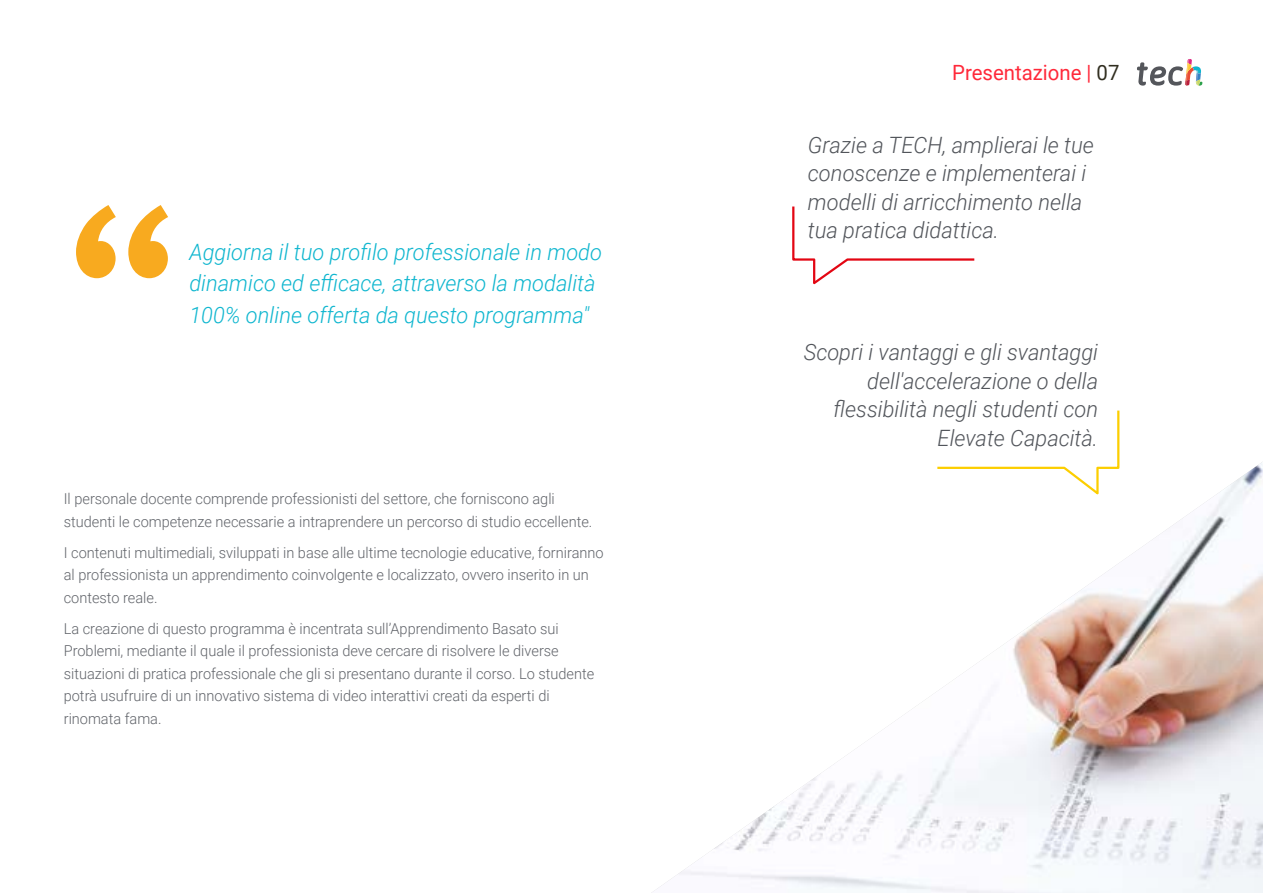
<style>
.page{position:relative;width:1263px;height:893px;background:#fff}
.page>*{position:absolute;margin:0;border:0;box-sizing:border-box;transform-origin:0 0}
.t1{font:italic 300 22.5px/28.5px "Roboto";color:#52555b;text-align:right}
.t2{font:italic 300 22.5px/31.5px "Roboto";color:#0fb6cf}
.t3{font:21px "Roboto";color:#ff293a}
.t4{font:300 15px/22.5px "Roboto";color:#61646a}
.s1{color:#312e20}
</style>
<div class="page">
<img style="left:651px;top:462px;width:612px;height:431px">
<svg style="left:935px;top:410px;width:185px;height:88px"></svg>
<svg style="left:792px;top:206px;width:183px;height:79px"></svg>
<svg style="left:76px;top:205px;width:92px;height:73px"></svg>
<svg style="left:1137px;top:59px;width:65px;height:27px"></svg>
<h1 class="t2" style="left:189px;top:235px;width:414px">Aggiorna il tuo profilo professionale in modo dinamico ed efficace, attraverso la modalità<br>100% online offerta da questo programma"</h1>
<p class="t4" style="left:64px;top:487px;width:530px">Il personale docente comprende professionisti del settore, che forniscono agli studenti le competenze necessarie a intraprendere un percorso di studio eccellente.</p>
<p class="t4" style="left:64px;top:541px;width:541px">I contenuti multimediali, sviluppati in base alle ultime tecnologie educative, forniranno al professionista un apprendimento coinvolgente e localizzato, ovvero inserito in un contesto reale.</p>
<p class="t4" style="left:64px;top:617px;width:532px">La creazione di questo programma è incentrata sull’Apprendimento Basato sui Problemi, mediante il quale il professionista deve cercare di risolvere le diverse situazioni di pratica professionale che gli si presentano durante il corso. Lo studente potrà usufruire di un innovativo sistema di video interattivi creati da esperti di rinomata fama.</p>
<h2 class="t3" style="left:952px;top:57px;width:169px">Presentazione | <span class="s1">07</span></h2>
<h1 class="t1" style="left:808px;top:130px;width:287px;text-align:left">Grazie a TECH, amplierai le tue conoscenze e implementerai i modelli di arricchimento nella tua pratica didattica.</h1>
<h1 class="t1" style="left:804px;top:337px;width:296px">Scopri i vantaggi e gli svantaggi dell'accelerazione o della flessibilità negli studenti con<br>Elevate Capacità.</h1>
</div>
